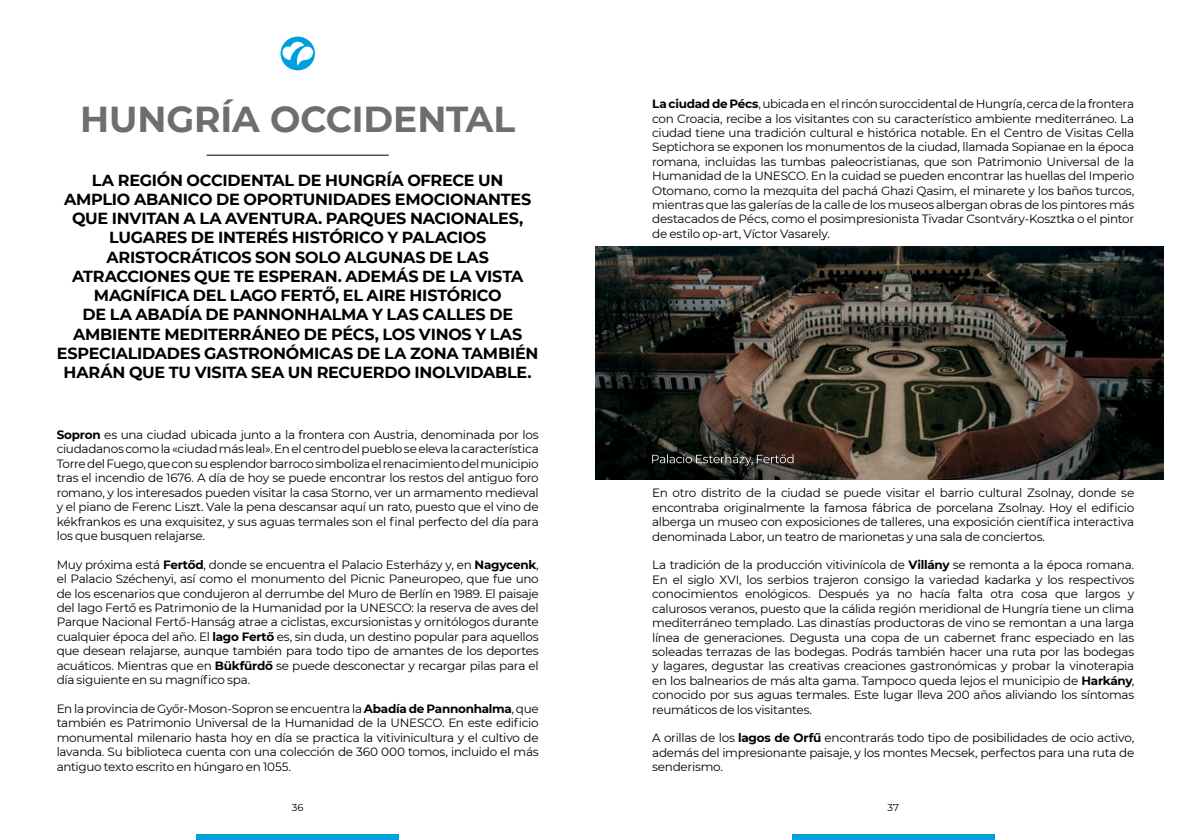
<style>
.page{position:relative;width:1191px;height:840px;background:#fff}
.page>*{position:absolute;margin:0;border:0;box-sizing:border-box;transform-origin:0 0}
.t1{font:700 36px "Montserrat";letter-spacing:-.005em;color:#6d6e71}
.t2{font:700 16px/19.2px "Montserrat";letter-spacing:-.015em;color:#000;text-align:center}
.t3{font:12px/14.4px "Montserrat";letter-spacing:-.025em;color:#000;text-align:justify}
.t4{font:10px "Montserrat";color:#000}
.s1{font-weight:700}
</style>
<div class="page">
<div style="left:792px;top:833px;width:202px;height:6px;background:#00a0dc"></div>
<div style="left:197px;top:833px;width:202px;height:6px;background:#00a0dc"></div>
<div style="left:280px;top:37px;width:35px;height:33px;background:#00a0dc;border-radius:50%"></div>
<svg style="left:282px;top:42px;width:31px;height:23px"></svg>
<hr style="left:207px;top:155px;width:182px;height:1px;background:#000">
<img style="left:595px;top:247px;width:568px;height:232px">
<svg style="left:652px;top:454px;width:141px;height:11px;background:#484744"></svg>
<h1 class="t1" style="left:80px;top:93px;width:436px">HUNGRÍA OCCIDENTAL</h1>
<p class="t2" style="left:57px;top:169px;width:483px">LA REGIÓN OCCIDENTAL DE HUNGRÍA OFRECE UN AMPLIO ABANICO DE OPORTUNIDADES EMOCIONANTES QUE INVITAN A LA AVENTURA. PARQUES NACIONALES, LUGARES DE INTERÉS HISTÓRICO Y PALACIOS ARISTOCRÁTICOS SON SOLO ALGUNAS DE LAS ATRACCIONES QUE TE ESPERAN. ADEMÁS DE LA VISTA MAGNÍFICA DEL LAGO FERTŐ, EL AIRE HISTÓRICO<br>DE LA ABADÍA DE PANNONHALMA Y LAS CALLES DE AMBIENTE MEDITERRÁNEO DE PÉCS, LOS VINOS Y LAS ESPECIALIDADES GASTRONÓMICAS DE LA ZONA TAMBIÉN HARÁN QUE TU VISITA SEA UN RECUERDO INOLVIDABLE.</p>
<p class="t3" style="left:57px;top:427px;width:483px"><span class="s1">Sopron</span> es una ciudad ubicada junto a la frontera con Austria, denominada por los ciudadanos como la «ciudad más leal». En el centro del pueblo se eleva la característica Torre del Fuego, que con su esplendor barroco simboliza el renacimiento del municipio tras el incendio de 1676. A día de hoy se puede encontrar los restos del antiguo foro romano, y los interesados pueden visitar la casa Storno, ver un armamento medieval y el piano de Ferenc Liszt. Vale la pena descansar aquí un rato, puesto que el vino de kékfrankos es una exquisitez, y sus aguas termales son el final perfecto del día para los que busquen relajarse.</p>
<p class="t3" style="left:57px;top:556px;width:483px">Muy próxima está <span class="s1">Fertőd</span>, donde se encuentra el Palacio Esterházy y, en <span class="s1">Nagycenk</span>, el Palacio Széchenyi, así como el monumento del Picnic Paneuropeo, que fue uno de los escenarios que condujeron al derrumbe del Muro de Berlín en 1989. El paisaje del lago Fertő es Patrimonio de la Humanidad por la UNESCO: la reserva de aves del Parque Nacional Fertő-Hanság atrae a ciclistas, excursionistas y ornitólogos durante cualquier época del año. El <span class="s1">lago Fertő</span> es, sin duda, un destino popular para aquellos que desean relajarse, aunque también para todo tipo de amantes de los deportes acuáticos. Mientras que en <span class="s1">Bükfürdő</span> se puede desconectar y recargar pilas para el día siguiente en su magnífico spa.</p>
<p class="t3" style="left:57px;top:700px;width:483px">En la provincia de Győr-Moson-Sopron se encuentra la <span class="s1">Abadía de Pannonhalma</span>, que también es Patrimonio Universal de la Humanidad de la UNESCO. En este edificio monumental milenario hasta hoy en día se practica la vitivinicultura y el cultivo de lavanda. Su biblioteca cuenta con una colección de 360 000 tomos, incluido el más antiguo texto escrito en húngaro en 1055.</p>
<p class="t3" style="left:652px;top:96px;width:483px"><span class="s1">La ciudad de Pécs</span>, ubicada en el rincón suroccidental de Hungría, cerca de la frontera con Croacia, recibe a los visitantes con su característico ambiente mediterráneo. La ciudad tiene una tradición cultural e histórica notable. En el Centro de Visitas Cella Septichora se exponen los monumentos de la ciudad, llamada Sopianae en la época romana, incluidas las tumbas paleocristianas, que son Patrimonio Universal de la Humanidad de la UNESCO. En la cuidad se pueden encontrar las huellas del Imperio Otomano, como la mezquita del pachá Ghazi Qasim, el minarete y los baños turcos, mientras que las galerías de la calle de los museos albergan obras de los pintores más destacados de Pécs, como el posimpresionista Tivadar Csontváry-Kosztka o el pintor de estilo op-art, Víctor Vasarely.</p>
<p class="t3" style="left:652px;top:485px;width:483px">En otro distrito de la ciudad se puede visitar el barrio cultural Zsolnay, donde se encontraba originalmente la famosa fábrica de porcelana Zsolnay. Hoy el edificio alberga un museo con exposiciones de talleres, una exposición científica interactiva denominada Labor, un teatro de marionetas y una sala de conciertos.</p>
<p class="t3" style="left:652px;top:557px;width:483px">La tradición de la producción vitivinícola de <span class="s1">Villány</span> se remonta a la época romana.<br>En el siglo XVI, los serbios trajeron consigo la variedad kadarka y los respectivos conocimientos enológicos. Después ya no hacía falta otra cosa que largos y calurosos veranos, puesto que la cálida región meridional de Hungría tiene un clima mediterráneo templado. Las dinastías productoras de vino se remontan a una larga línea de generaciones. Degusta una copa de un cabernet franc especiado en las soleadas terrazas de las bodegas. Podrás también hacer una ruta por las bodegas y lagares, degustar las creativas creaciones gastronómicas y probar la vinoterapia en los balnearios de más alta gama. Tampoco queda lejos el municipio de <span class="s1">Harkány</span>, conocido por sus aguas termales. Este lugar lleva 200 años aliviando los síntomas reumáticos de los visitantes.</p>
<p class="t3" style="left:652px;top:730px;width:483px">A orillas de los <span class="s1">lagos de Orfű</span> encontrarás todo tipo de posibilidades de ocio activo, además del impresionante paisaje, y los montes Mecsek, perfectos para una ruta de senderismo.</p>
<p class="t4" style="left:292px;top:800px;width:14px">36</p>
<p class="t4" style="left:887px;top:800px;width:13px">37</p>
</div>
